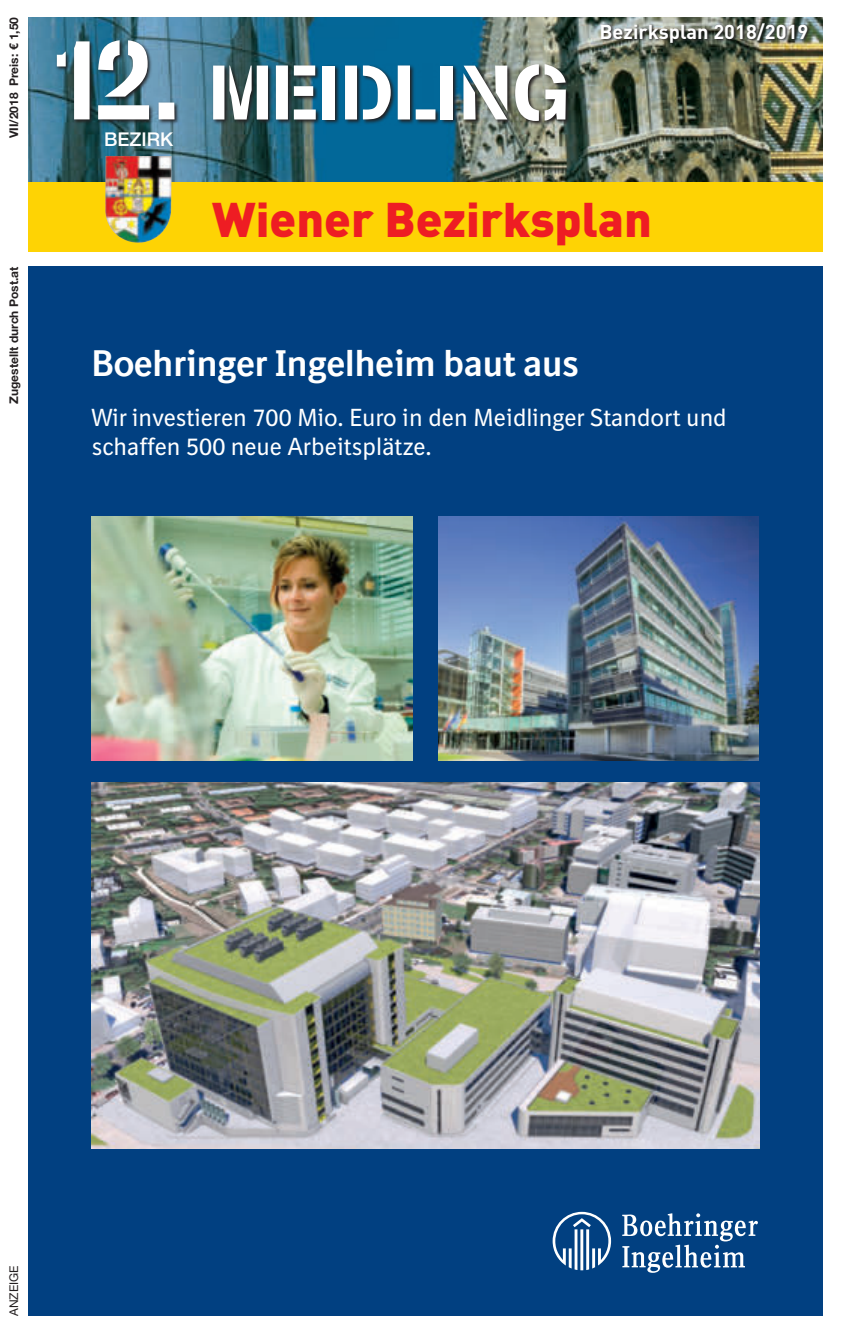
<style>
.page{position:relative;width:851px;height:1333px;background:#fff}
.page>*{position:absolute;margin:0;border:0;box-sizing:border-box;transform-origin:0 0}
.t1{font:114px "Stencilia A";color:#fff;scale:.95 1}
.t2{font:77px "Stencilia A";color:#fff}
.t3{font:900 48px "DIN";color:#ee1d23}
.t4{font:700 36px "BI Sans";color:#fff}
.t5{font:24px/28.8px "BI Sans";color:#fff}
.t6{font:700 20px "DIN";color:#fff}
.t7{font:500 19px "Helvetica Neue LT Std";color:#fff}
.t8{font:700 12px "Helvetica Neue LT Std";color:#231f20}
.t9{font:12px "Helvetica Neue LT Std";color:#231f20}
</style>
<div class="page">
<div style="left:28px;top:266px;width:794px;height:1049px;background:#014081"></div>
<img style="left:92px;top:782px;width:667px;height:366px">
<img style="left:438px;top:516px;width:320px;height:244px">
<img style="left:92px;top:516px;width:320px;height:244px">
<svg style="left:552px;top:1211px;width:59px;height:59px"></svg>
<svg style="left:622px;top:1213px;width:135px;height:59px"></svg>
<div style="left:28px;top:181px;width:794px;height:71px;background:#fed304"></div>
<img style="left:28px;top:17px;width:794px;height:164px">
<img style="left:105px;top:156px;width:5px;height:70px">
<img style="left:600px;top:22px;width:210px;height:23px">
<svg style="left:56px;top:40px;width:124px;height:84px;background:#365867"></svg>
<svg style="left:212px;top:63px;width:358px;height:63px;background:#2a4b57"></svg>
<p class="t8" style="left:6px;top:138px;width:123px;rotate:-90deg">VII/2018 Preis: € 1,50</p>
<p class="t8" style="left:6px;top:404px;width:139px;rotate:-90deg">Zugestellt durch Post.at</p>
<h1 class="t1" style="left:42px;top:12px;width:152px">12.</h1>
<p class="t7" style="left:104px;top:128px;width:70px">BEZIRK</p>
<h2 class="t2" style="left:209px;top:47px;width:362px">MEIDLING</h2>
<p class="t6" style="left:599px;top:18px;width:210px">Bezirksplan 2018/2019</p>
<h3 class="t3" style="left:212px;top:187px;width:441px">Wiener Bezirksplan</h3>
<h3 class="t4" style="left:92px;top:342px;width:488px">Boehringer Ingelheim baut aus</h3>
<p class="t5" style="left:92px;top:403px;width:636px">Wir investieren 700 Mio. Euro in den Meidlinger Standort und schaffen 500 neue Arbeitsplätze.</p>
<p class="t9" style="left:7px;top:1315px;width:52px;rotate:-90deg">ANZEIGE</p>
</div>
